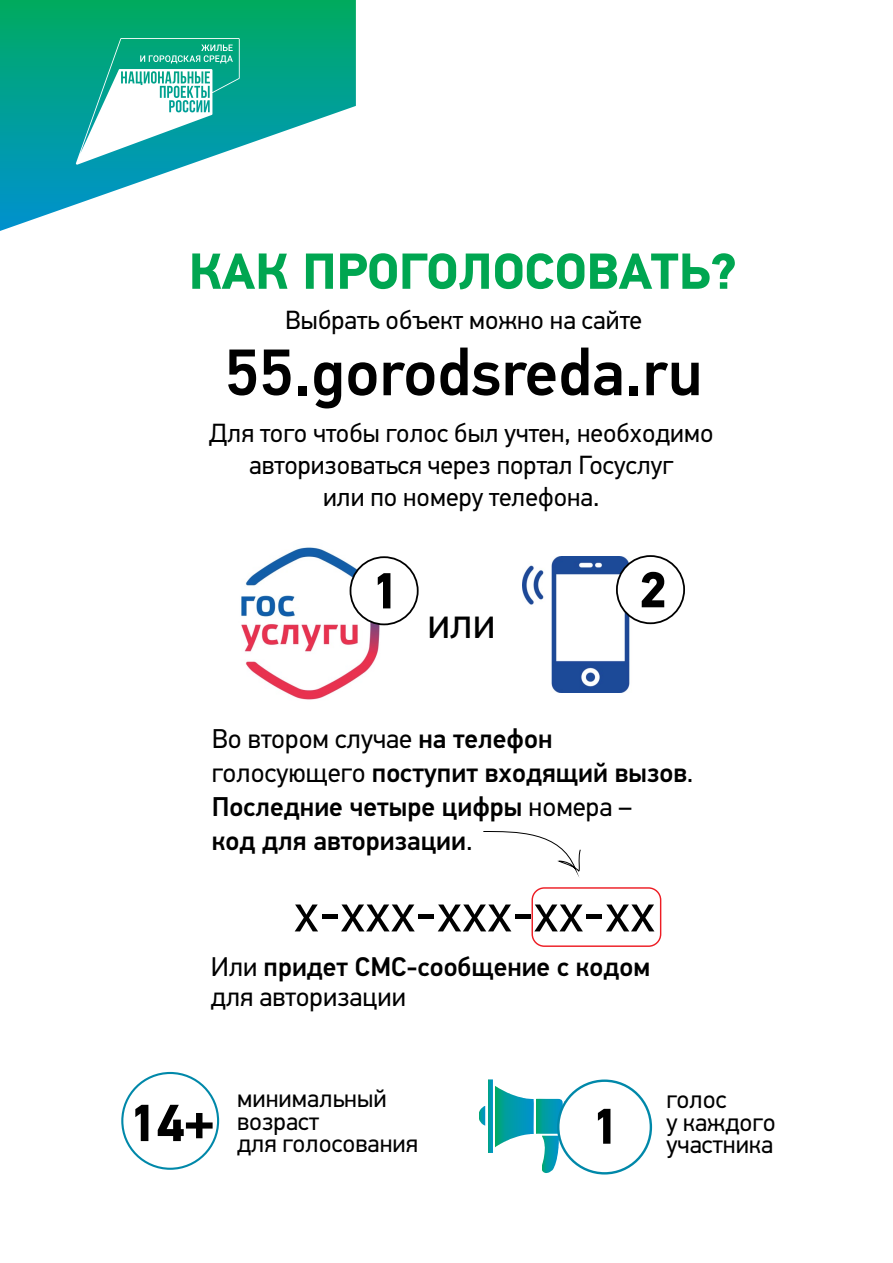
<style>
.page{position:relative;width:893px;height:1263px;background:#fff}
.page>*{position:absolute;margin:0;border:0;box-sizing:border-box;transform-origin:0 0}
.t1{font:500 65.55px "PF Din Text Pro";color:#000}
.t2{font:54.3px "PF Din Text Pro";color:#000}
.t3{font:700 50.7px "PF Din Text Pro";color:#00a651}
.t4{font:700 50.7px "PF Din Text Pro";color:#000}
.t5{font:43.2px "PF Din Text Pro";color:#000}
.t6{font:500 27.15px/34px "PF Din Text Pro";color:#000}
.t7{font:500 27px/30.3px "PF Din Text Pro";color:#000}
.t8{font:26.25px/32.2px "PF Din Text Pro";color:#000;text-align:center}
.t9{font:25.35px/22.6px "PF Din Text Pro";color:#000}
.t10{font:25.2px/22.5px "PF Din Text Pro";color:#000}
.s1{font-weight:400}
</style>
<div class="page">
<svg style="left:0;top:0;width:356px;height:231px"></svg>
<svg style="left:76px;top:38px;width:164px;height:127px"></svg>
<img style="left:522px;top:556px;width:137px;height:137px">
<img style="left:241px;top:547px;width:159px;height:153px">
<div style="left:350px;top:557px;width:68px;height:67px;background:#fff;border-radius:50%"></div>
<div style="left:350px;top:556px;width:69px;height:69px;border:2px solid #000;border-radius:50%"></div>
<div style="left:617px;top:556px;width:67px;height:67px;background:#fff;border-radius:50%"></div>
<div style="left:616px;top:555px;width:69px;height:69px;border:2px solid #000;border-radius:50%"></div>
<div style="left:531px;top:887px;width:130px;height:60px;border:1px solid #ed1d24;border-radius:12px"></div>
<svg style="left:483px;top:831px;width:98px;height:44px"></svg>
<div style="left:121px;top:1072px;width:98px;height:98px;border:4px solid #0088a9;border-radius:50%"></div>
<div style="left:123px;top:1074px;width:94px;height:94px;background:#fff;border-radius:50%"></div>
<svg style="left:135px;top:1105px;width:78px;height:36px"></svg>
<svg style="left:488px;top:1079px;width:5px;height:74px"></svg>
<svg style="left:495px;top:1086px;width:78px;height:87px"></svg>
<svg style="left:479px;top:1106px;width:6px;height:20px"></svg>
<div style="left:557px;top:1079px;width:95px;height:95px;border:5px solid #0088a9;border-radius:50%"></div>
<div style="left:559px;top:1082px;width:91px;height:90px;background:#fff;border-radius:50%"></div>
<svg style="left:598px;top:1109px;width:12px;height:35px"></svg>
<h3 class="t3" style="left:189px;top:240px;width:550px">КАК ПРОГОЛОСОВАТЬ?</h3>
<p class="t8" style="left:285px;top:304px;width:358px">Выбрать объект можно на сайте</p>
<h1 class="t1" style="left:225px;top:333px;width:479px">55.gorodsreda.ru</h1>
<p class="t8" style="left:209px;top:417px;width:506px">Для того чтобы голос был учтен, необходимо авторизоваться через портал Госуслуг<br>или по номеру телефона.</p>
<h3 class="t4" style="left:370px;top:560px;width:29px">1</h3>
<h3 class="t4" style="left:639px;top:559px;width:29px">2</h3>
<h3 class="t5" style="left:427px;top:598px;width:70px">или</h3>
<p class="t6" style="left:212px;top:722px;width:483px"><span class="s1">Во втором случае</span> на телефон <span class="s1">голосующего</span> поступит входящий вызов<span class="s1">.<br></span>Последние четыре цифры <span class="s1">номера –<br></span>код для авторизации<span class="s1">.</span></p>
<h2 class="t2" style="left:294px;top:881px;width:363px">х-ххх-ххх-хх-хх</h2>
<p class="t7" style="left:211px;top:952px;width:441px"><span class="s1">Или</span> придет СМС-сообщение с кодом <span class="s1">для авторизации</span></p>
<p class="t10" style="left:237px;top:1090px;width:183px">минимальный возраст<br>для голосования</p>
<p class="t9" style="left:666px;top:1090px;width:111px">голос<br>у каждого участника</p>
</div>
